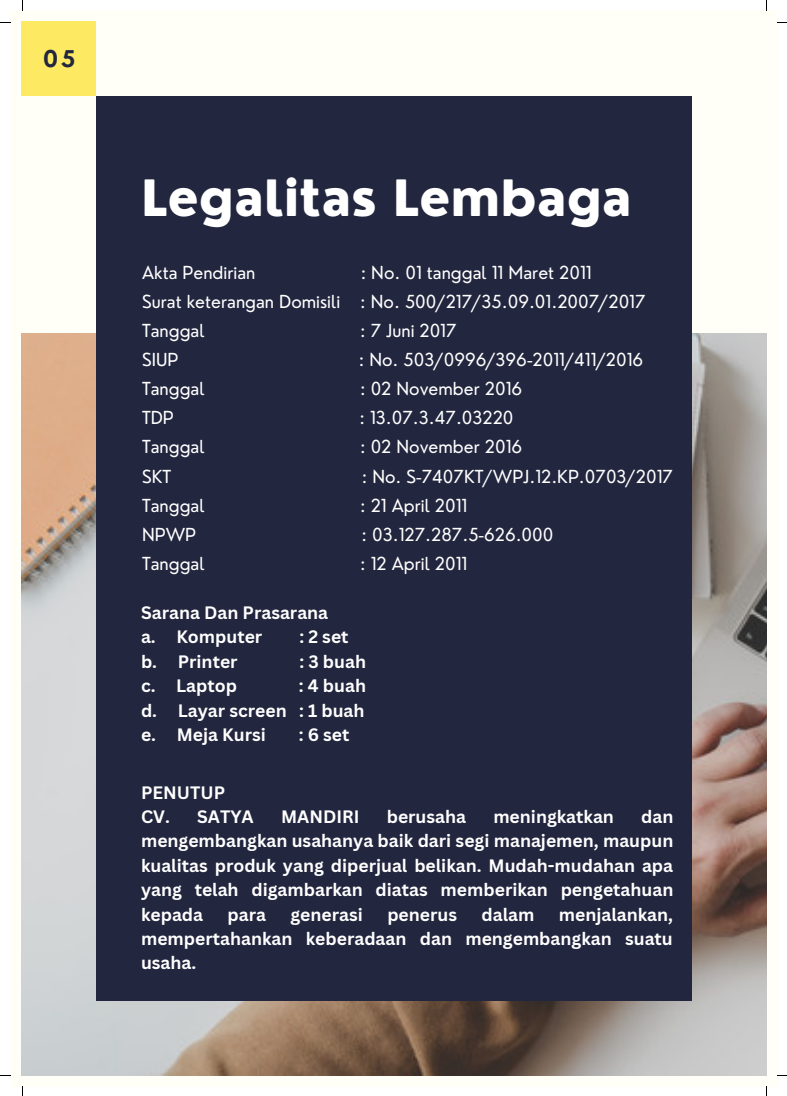
<style>
.page{position:relative;width:787px;height:1096px;background:#fff}
.page>*{position:absolute;margin:0;border:0;box-sizing:border-box;transform-origin:0 0}
.t1{font:800 48.75px "Nourd";color:#fff}
.t2{font:700 22.5px "Nourd";color:#22263e}
.t3{font:700 17.5px/24.4px "Canva Sans";color:#fff;text-align:justify}
.t4{font:17.5px "Nourd";color:#fff}
</style>
<div class="page">
<div style="left:10px;top:10px;width:767px;height:1076px;background:#fffef7"></div>
<img style="left:22px;top:333px;width:744px;height:742px">
<div style="left:96px;top:96px;width:596px;height:904px;background:#22263e"></div>
<div style="left:22px;top:22px;width:74px;height:74px;background:#fde962"></div>
<p class="t2" style="left:43px;top:44px;width:34px">05</p>
<p class="t1" style="left:141px;top:167px;width:492px">Legalitas Lembaga</p>
<p class="t4" style="left:142px;top:261px;width:115px">Akta Pendirian</p>
<p class="t4" style="left:361px;top:261px;width:232px">: No. 01 tanggal 11 Maret 2011</p>
<p class="t4" style="left:142px;top:290px;width:505px">Surat keterangan Domisili : No. 500/217/35.09.01.2007/2017</p>
<p class="t4" style="left:142px;top:319px;width:64px">Tanggal</p>
<p class="t4" style="left:360px;top:319px;width:98px">: 7 Juni 2017</p>
<p class="t4" style="left:142px;top:348px;width:38px">SIUP</p>
<p class="t4" style="left:359px;top:348px;width:286px">: No. 503/0996/396-2011/411/2016</p>
<p class="t4" style="left:142px;top:378px;width:64px">Tanggal</p>
<p class="t4" style="left:360px;top:378px;width:164px">: 02 November 2016</p>
<p class="t4" style="left:142px;top:407px;width:33px">TDP</p>
<p class="t4" style="left:359px;top:407px;width:156px">: 13.07.3.47.03220</p>
<p class="t4" style="left:142px;top:436px;width:64px">Tanggal</p>
<p class="t4" style="left:360px;top:436px;width:164px">: 02 November 2016</p>
<p class="t4" style="left:142px;top:465px;width:31px">SKT</p>
<p class="t4" style="left:362px;top:465px;width:313px">: No. S-7407KT/WPJ.12.KP.0703/2017</p>
<p class="t4" style="left:142px;top:494px;width:64px">Tanggal</p>
<p class="t4" style="left:360px;top:494px;width:109px">: 21 April 2011</p>
<p class="t4" style="left:142px;top:523px;width:56px">NPWP</p>
<p class="t4" style="left:362px;top:523px;width:193px">: 03.127.287.5-626.000</p>
<p class="t4" style="left:142px;top:552px;width:64px">Tanggal</p>
<p class="t4" style="left:360px;top:552px;width:109px">: 12 April 2011</p>
<p class="t3" style="left:141px;top:600px;width:189px">Sarana Dan Prasarana</p>
<p class="t3" style="left:141px;top:624px;width:123px">a. Komputer</p>
<p class="t3" style="left:299px;top:624px;width:51px">: 2 set</p>
<p class="t3" style="left:141px;top:648px;width:98px">b. Printer</p>
<p class="t3" style="left:299px;top:648px;width:68px">: 3 buah</p>
<p class="t3" style="left:141px;top:673px;width:98px">c. Laptop</p>
<p class="t3" style="left:299px;top:673px;width:69px">: 4 buah</p>
<p class="t3" style="left:141px;top:697px;width:225px">d. Layar screen : 1 buah</p>
<p class="t3" style="left:141px;top:722px;width:126px">e. Meja Kursi</p>
<p class="t3" style="left:299px;top:722px;width:52px">: 6 set</p>
<p class="t3" style="left:141px;top:779px;width:86px">PENUTUP</p>
<p class="t3" style="left:141px;top:803px;width:114px">CV. SATYA</p>
<p class="t3" style="left:281px;top:803px;width:80px">MANDIRI</p>
<p class="t3" style="left:387px;top:803px;width:81px">berusaha</p>
<p class="t3" style="left:493px;top:803px;width:122px">meningkatkan</p>
<p class="t3" style="left:141px;top:803px;width:534px;text-indent:500px">dan mengembangkan usahanya baik dari segi manajemen, maupun kualitas produk yang diperjual belikan. Mudah-mudahan apa yang telah digambarkan diatas memberikan pengetahuan kepada</p>
<p class="t3" style="left:141px;top:901px;width:533px;text-indent:418px">menjalankan, mempertahankan keberadaan dan mengembangkan suatu usaha.</p>
<p class="t3" style="left:228px;top:901px;width:40px">para</p>
<p class="t3" style="left:290px;top:901px;width:74px">generasi</p>
<p class="t3" style="left:387px;top:901px;width:71px">penerus</p>
<p class="t3" style="left:481px;top:901px;width:54px">dalam</p>
</div>
